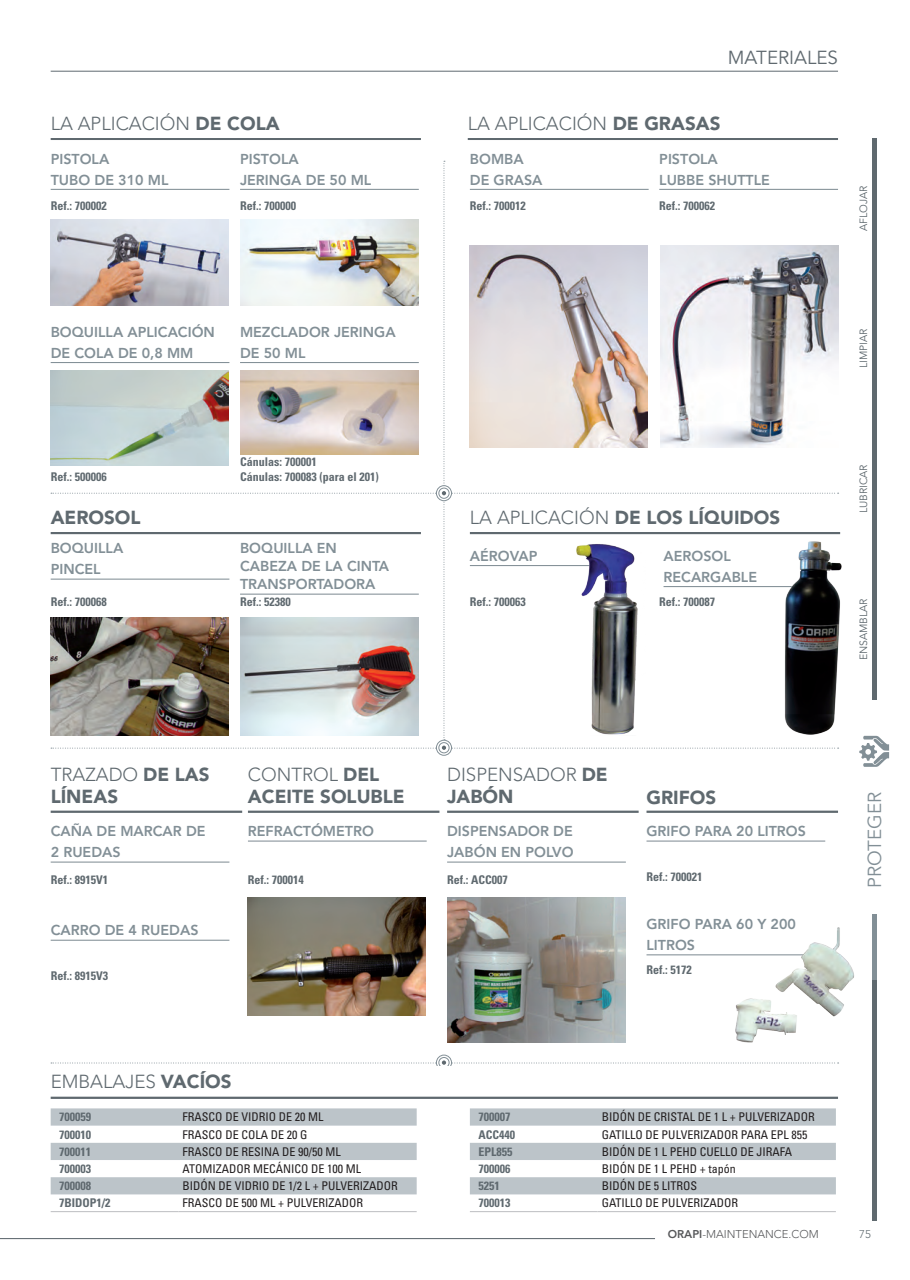
<style>
.page{position:relative;width:910px;height:1280px;background:#fff}
.page>*{position:absolute;margin:0;border:0;box-sizing:border-box;transform-origin:0 0}
.t1{font:900 18.75px/22.5px "Avenir";color:#5f696f}
.t2{font:300 18.75px/22.5px "Avenir";color:#5f696f}
.t3{font:18.75px "Avenir";color:#5f696f}
.t4{font:18.75px "Avenir";color:#828f96}
.t5{font:800 14.25px/21px "Avenir";color:#828f96}
.t6{font:condensed 12px "Univers";color:#231f20}
.t7{font:700 condensed 12px "Univers LT Std";color:#5f696f}
.t8{font:300 11.25px "Avenir";color:#57585a}
.t9{font:300 11.25px "Avenir";color:#5f696f}
.t10{font:10.5px "Avenir";color:#5f696f}
.s1{font-weight:900}
.s2{font-weight:300}
.s3{font-weight:800}
</style>
<div class="page">
<hr style="left:0;top:1237px;width:654px;height:1px;background:#5f696f">
<div style="left:871px;top:980px;width:5px;height:240px;background:#5f696f"></div>
<div style="left:871px;top:138px;width:5px;height:561px;background:#5f696f"></div>
<div style="left:871px;top:914px;width:5px;height:66px;background:#828f96"></div>
<svg style="left:859px;top:735px;width:29px;height:31px"></svg>
<hr style="left:51px;top:71px;width:786px;height:1px;background:#5f696f">
<hr style="left:51px;top:138px;width:370px;height:2px;background:#5f696f">
<hr style="left:51px;top:810px;width:191px;height:2px;background:#5f696f">
<hr style="left:447px;top:810px;width:191px;height:2px;background:#5f696f">
<hr style="left:248px;top:810px;width:191px;height:2px;background:#5f696f">
<hr style="left:646px;top:810px;width:191px;height:2px;background:#5f696f">
<hr style="left:51px;top:1096px;width:786px;height:2px;background:#5f696f">
<hr style="left:467px;top:138px;width:370px;height:2px;background:#5f696f">
<div style="left:436px;top:739px;width:15px;height:16px;border:1px solid #828f96;border-radius:50%"></div>
<div style="left:438px;top:742px;width:11px;height:11px;border:1px solid #828f96;border-radius:50%"></div>
<svg style="left:51px;top:161px;width:787px;height:588px"></svg>
<svg style="left:436px;top:1054px;width:15px;height:15px"></svg>
<div style="left:436px;top:1054px;width:15px;height:16px;border:1px solid #828f96;border-radius:50%"></div>
<svg style="left:438px;top:1057px;width:11px;height:10px"></svg>
<div style="left:438px;top:1057px;width:11px;height:10px;border:1px solid #828f96;border-radius:50%"></div>
<svg style="left:51px;top:1060px;width:787px;height:4px"></svg>
<div style="left:51px;top:502px;width:370px;height:30px;background:#fff"></div>
<div style="left:469px;top:502px;width:370px;height:30px;background:#fff"></div>
<svg style="left:51px;top:1108px;width:365px;height:86px"></svg>
<hr style="left:51px;top:1211px;width:127px;height:1px;background:#bcbdc0">
<hr style="left:178px;top:1211px;width:238px;height:1px;background:#bcbdc0">
<svg style="left:470px;top:1108px;width:365px;height:86px"></svg>
<hr style="left:469px;top:1211px;width:128px;height:1px;background:#bcbdc0">
<hr style="left:597px;top:1211px;width:238px;height:1px;background:#bcbdc0">
<hr style="left:51px;top:189px;width:178px;height:1px;background:#828f96">
<hr style="left:469px;top:189px;width:179px;height:1px;background:#828f96">
<hr style="left:469px;top:565px;width:149px;height:1px;background:#828f96">
<hr style="left:51px;top:362px;width:178px;height:1px;background:#828f96">
<hr style="left:51px;top:578px;width:178px;height:1px;background:#828f96">
<hr style="left:51px;top:861px;width:178px;height:1px;background:#828f96">
<hr style="left:240px;top:362px;width:178px;height:1px;background:#828f96">
<hr style="left:240px;top:593px;width:178px;height:1px;background:#828f96">
<hr style="left:248px;top:840px;width:178px;height:1px;background:#828f96">
<hr style="left:646px;top:840px;width:178px;height:1px;background:#828f96">
<hr style="left:646px;top:954px;width:178px;height:1px;background:#828f96">
<hr style="left:447px;top:861px;width:178px;height:1px;background:#828f96">
<hr style="left:51px;top:939px;width:178px;height:1px;background:#828f96">
<hr style="left:240px;top:189px;width:178px;height:1px;background:#828f96">
<hr style="left:659px;top:189px;width:178px;height:1px;background:#828f96">
<hr style="left:663px;top:586px;width:157px;height:1px;background:#828f96">
<div style="left:51px;top:1066px;width:425px;height:29px;background:#fff"></div>
<img style="left:447px;top:897px;width:178px;height:145px">
<img style="left:51px;top:617px;width:177px;height:118px">
<img style="left:240px;top:617px;width:178px;height:118px">
<img style="left:557px;top:532px;width:96px;height:203px">
<img style="left:762px;top:532px;width:105px;height:206px">
<img style="left:248px;top:897px;width:178px;height:118px">
<img style="left:728px;top:927px;width:126px;height:116px">
<img style="left:659px;top:245px;width:178px;height:202px">
<img style="left:51px;top:219px;width:177px;height:86px">
<img style="left:51px;top:370px;width:177px;height:95px">
<img style="left:241px;top:370px;width:177px;height:84px">
<img style="left:241px;top:219px;width:177px;height:86px">
<img style="left:469px;top:245px;width:178px;height:202px">
<h1 class="t2" style="left:51px;top:112px;width:230px">LA APLICACIÓN <span class="s1">DE COLA</span></h1>
<h1 class="t3" style="left:727px;top:47px;width:110px">MATERIALES</h1>
<h1 class="t2" style="left:467px;top:112px;width:254px">LA APLICACIÓN <span class="s1">DE GRASAS</span></h1>
<p class="t5" style="left:51px;top:148px;width:119px">PI STOLA<br>TUBO DE 310 ML</p>
<p class="t5" style="left:469px;top:148px;width:74px">BOMBA<br>DE GRASA</p>
<p class="t5" style="left:240px;top:148px;width:133px">PI STOLA<br>JERI NGA DE 50 ML</p>
<p class="t5" style="left:659px;top:148px;width:112px">PI STOLA<br>LUBBE SHUTTLE</p>
<p class="t7" style="left:51px;top:199px;width:57px">Ref.: 700002</p>
<p class="t7" style="left:469px;top:199px;width:57px">Ref.: 700012</p>
<p class="t7" style="left:240px;top:199px;width:57px">Ref.: 700000</p>
<p class="t7" style="left:659px;top:199px;width:57px">Ref.: 700062</p>
<p class="t10" style="left:857px;top:231px;width:47px;rotate:-90deg">AFLOJAR</p>
<p class="t5" style="left:51px;top:321px;width:166px">BOQUILLA APLICACIÓN<br>DE COLA DE 0,8 MM</p>
<p class="t5" style="left:240px;top:321px;width:157px">MEZCLADOR JERI NGA<br>DE 50 ML</p>
<p class="t10" style="left:857px;top:368px;width:41px;rotate:-90deg">LIMPIAR</p>
<p class="t7" style="left:51px;top:469px;width:57px">Ref.: 500006</p>
<h1 class="t1" style="left:51px;top:506px;width:91px">AEROSOL</h1>
<p class="t7" style="left:240px;top:454px;width:78px">Cánulas: 700001</p>
<p class="t7" style="left:240px;top:469px;width:140px">Cánulas: 700083 (para el 201)</p>
<h1 class="t1" style="left:469px;top:506px;width:312px"><span class="s2">LA APLICACIÓN</span> DE LOS LÍQUIDOS</h1>
<p class="t10" style="left:857px;top:513px;width:50px;rotate:-90deg">LUBRICAR</p>
<p class="t5" style="left:51px;top:537px;width:74px">BOQUILLA<br>PI NCEL</p>
<p class="t5" style="left:240px;top:539px;width:87px;line-height:18px">BOQU ILLA EN<br>CABEZ</p>
<p class="t5" style="left:240px;top:557px;width:151px;line-height:18px;text-indent:47px">A DE LA CINTA<br>TRANS PORTADORA</p>
<p class="t5" style="left:469px;top:545px;width:59px">AÉROVAP</p>
<p class="t5" style="left:663px;top:545px;width:95px">AEROSOL<br>RECARGABLE</p>
<p class="t7" style="left:51px;top:594px;width:57px">Ref.: 700068</p>
<p class="t7" style="left:240px;top:594px;width:52px">Ref.: 52380</p>
<p class="t7" style="left:469px;top:594px;width:57px">Ref.: 700063</p>
<p class="t7" style="left:659px;top:594px;width:57px">Ref.: 700087</p>
<p class="t10" style="left:857px;top:660px;width:64px;rotate:-90deg">ENSAMBLAR</p>
<h1 class="t1" style="left:51px;top:762px;width:160px"><span class="s2">TRAZADO</span> DE LAS<br>LÍNEAS</h1>
<h1 class="t2" style="left:447px;top:762px;width:162px">DISPENSADOR <span class="s1">DE<br>JABÓN</span></h1>
<h1 class="t1" style="left:248px;top:762px;width:158px"><span class="s2">CONTROL</span> DEL<br>ACEITE SOLUBLE</h1>
<h1 class="t1" style="left:646px;top:785px;width:71px">GRIFOS</h1>
<p class="t5" style="left:51px;top:820px;width:156px">CAÑA DE MARCAR DE<br>2 RUEDAS</p>
<p class="t7" style="left:51px;top:871px;width:59px">Ref.: 8915V1</p>
<p class="t5" style="left:51px;top:919px;width:21px">CARRO</p>
<p class="t5" style="left:105px;top:919px;width:95px">DE 4 RUEDAS</p>
<p class="t7" style="left:51px;top:968px;width:59px">Ref.: 8915V3</p>
<p class="t5" style="left:248px;top:820px;width:56px">REF RACTÓMET</p>
<p class="t5" style="left:353px;top:820px;width:22px">RO</p>
<p class="t5" style="left:646px;top:820px;width:59px">GRIFO PARA</p>
<p class="t5" style="left:736px;top:820px;width:71px">20 LITROS</p>
<p class="t5" style="left:447px;top:820px;width:127px">DISPENSADOR DE<br>JABÓN EN PO LVO</p>
<p class="t7" style="left:248px;top:871px;width:57px">Ref.: 700014</p>
<p class="t7" style="left:646px;top:869px;width:57px">Ref.: 700021</p>
<p class="t7" style="left:447px;top:871px;width:62px">Ref.: ACC007</p>
<p class="t5" style="left:646px;top:913px;width:59px">GRIFO PARA</p>
<p class="t5" style="left:736px;top:913px;width:61px">60 Y 200</p>
<p class="t5" style="left:646px;top:934px;width:50px">LITROS</p>
<p class="t7" style="left:646px;top:961px;width:47px">Ref.: 5172</p>
<h1 class="t2" style="left:51px;top:1070px;width:182px">EMBALAJES <span class="s1">VACÍOS</span></h1>
<p class="t7" style="left:59px;top:1109px;width:33px">700059</p>
<p class="t6" style="left:182px;top:1109px;width:142px">FRASCO DE VIDRIO DE 20 ML</p>
<p class="t7" style="left:59px;top:1126px;width:33px">700010</p>
<p class="t6" style="left:182px;top:1126px;width:126px">FRASCO DE COLA DE 20 G</p>
<p class="t7" style="left:59px;top:1143px;width:33px">700011</p>
<p class="t6" style="left:182px;top:1143px;width:159px">FRASCO DE RESINA DE 90/50 ML</p>
<p class="t7" style="left:59px;top:1161px;width:33px">700003</p>
<p class="t6" style="left:182px;top:1160px;width:180px">ATOMIZADOR MECÁNICO DE 100 ML</p>
<p class="t7" style="left:59px;top:1178px;width:33px">700008</p>
<p class="t6" style="left:182px;top:1177px;width:217px">BIDÓN DE VIDRIO DE 1/2 L + PULVERIZADOR</p>
<p class="t7" style="left:59px;top:1195px;width:13px">7BIDOP</p>
<p class="t7" style="left:96px;top:1195px;width:15px">1/2</p>
<p class="t6" style="left:182px;top:1195px;width:182px">FRASCO DE 500 ML + PULVERIZADOR</p>
<p class="t7" style="left:478px;top:1109px;width:33px">700007</p>
<p class="t6" style="left:601px;top:1109px;width:214px">BIDÓN DE CRISTAL DE 1 L + PULVERIZADOR</p>
<p class="t7" style="left:478px;top:1126px;width:38px">ACC440</p>
<p class="t6" style="left:601px;top:1126px;width:207px">GATILLO DE PULVERIZADOR PARA EPL 855</p>
<p class="t7" style="left:478px;top:1143px;width:35px">EPL855</p>
<p class="t6" style="left:601px;top:1143px;width:192px">BIDÓN DE 1 L PEHD CUELLO DE JIRAFA</p>
<p class="t7" style="left:478px;top:1161px;width:33px">700006</p>
<p class="t6" style="left:601px;top:1160px;width:135px">BIDÓN DE 1 L PEHD + tapón</p>
<p class="t7" style="left:478px;top:1178px;width:23px">5251</p>
<p class="t6" style="left:601px;top:1177px;width:97px">BIDÓN DE 5 LITROS</p>
<p class="t7" style="left:478px;top:1195px;width:33px">700013</p>
<p class="t6" style="left:601px;top:1195px;width:138px">GATILLO DE PULVERIZADOR</p>
<h1 class="t4" style="left:863px;top:887px;width:98px;rotate:-90deg">PROTEGER</h1>
<p class="t8" style="left:667px;top:1226px;width:152px"><span class="s3">ORAPI</span>-MAINTENANCE.COM</p>
<p class="t9" style="left:859px;top:1226px;width:13px">75</p>
</div>
